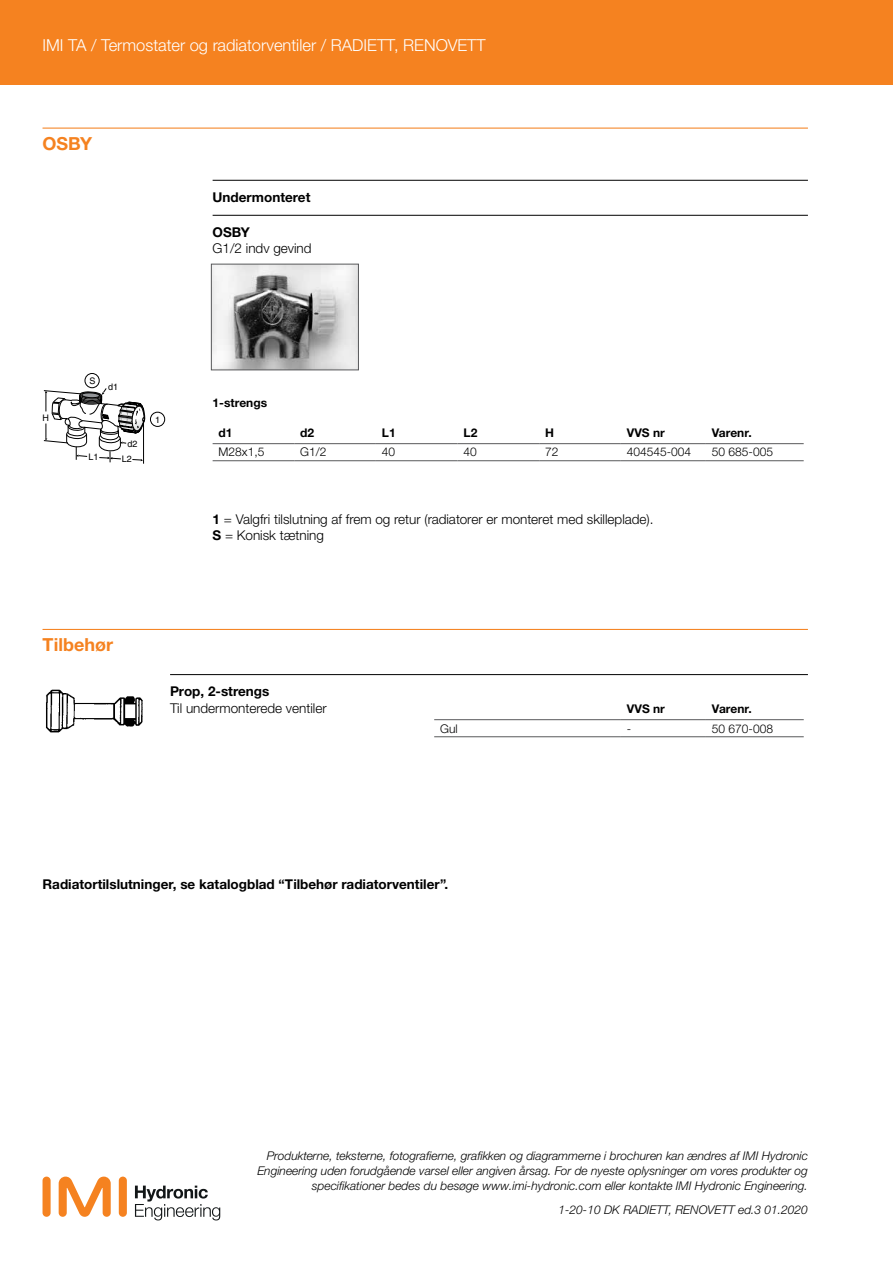
<style>
.page{position:relative;width:893px;height:1263px;background:#fff}
.page>*{position:absolute;margin:0;border:0;box-sizing:border-box;transform-origin:0 0}
.t1{font:700 18px "Helvetica Neue LTW1 G";color:#f58220}
.t2{font:300 16.5px "Helvetica Neue LTW1 G";color:#fff}
.t3{font:300 13.5px/16.5px "Helvetica Neue LTW1 G";color:#000}
.t4{font:700 13.5px "Helvetica Neue LTW1 G";color:#000}
.t5{font:italic 300 12px/15px "Helvetica Neue LTW1 G";color:#000;text-align:right}
.t6{font:300 12px "Helvetica Neue LTW1 G";color:#000}
.t7{font:700 12px "Helvetica Neue LTW1 G";color:#000}
.t8{font:9px "Helvetica";color:#000}
.s1{font-weight:700}
</style>
<div class="page">
<div style="left:119px;top:1176px;width:8px;height:41px;background:#f58220;border-radius:4px"></div>
<div style="left:43px;top:1176px;width:8px;height:41px;background:#f58220;border-radius:4px"></div>
<svg style="left:59px;top:1176px;width:52px;height:41px"></svg>
<svg style="left:135px;top:1185px;width:85px;height:35px"></svg>
<div style="left:0;top:0;width:893px;height:85px;background:#f58220"></div>
<hr style="left:43px;top:128px;width:765px;height:1px;background:#f58220">
<hr style="left:213px;top:180px;width:595px;height:1px;background:#000">
<hr style="left:213px;top:215px;width:595px;height:1px;background:#000">
<hr style="left:43px;top:629px;width:765px;height:1px;background:#f58220">
<hr style="left:213px;top:443px;width:81px;height:1px;background:#58595b">
<hr style="left:213px;top:460px;width:81px;height:1px;background:#58595b">
<hr style="left:294px;top:443px;width:82px;height:1px;background:#58595b">
<hr style="left:294px;top:460px;width:82px;height:1px;background:#58595b">
<hr style="left:376px;top:443px;width:82px;height:1px;background:#58595b">
<hr style="left:376px;top:460px;width:82px;height:1px;background:#58595b">
<hr style="left:458px;top:443px;width:81px;height:1px;background:#58595b">
<hr style="left:458px;top:460px;width:81px;height:1px;background:#58595b">
<hr style="left:539px;top:443px;width:82px;height:1px;background:#58595b">
<hr style="left:539px;top:460px;width:82px;height:1px;background:#58595b">
<hr style="left:621px;top:443px;width:85px;height:1px;background:#58595b">
<hr style="left:621px;top:460px;width:85px;height:1px;background:#58595b">
<hr style="left:706px;top:443px;width:98px;height:1px;background:#58595b">
<hr style="left:706px;top:460px;width:98px;height:1px;background:#58595b">
<hr style="left:170px;top:674px;width:638px;height:1px;background:#000">
<hr style="left:434px;top:719px;width:187px;height:1px;background:#58595b">
<hr style="left:434px;top:736px;width:187px;height:1px;background:#58595b">
<hr style="left:621px;top:719px;width:85px;height:1px;background:#58595b">
<hr style="left:621px;top:736px;width:85px;height:1px;background:#58595b">
<hr style="left:706px;top:719px;width:98px;height:1px;background:#58595b">
<hr style="left:706px;top:736px;width:98px;height:1px;background:#58595b">
<img style="left:213px;top:266px;width:144px;height:102px">
<div style="left:211px;top:264px;width:148px;height:106px;border:1px solid #58595b"></div>
<svg style="left:43px;top:388px;width:102px;height:74px"></svg>
<hr style="left:143px;top:420px;width:1px;height:44px;background:#000">
<div style="left:85px;top:373px;width:15px;height:15px;border:1px solid #000;border-radius:50%"></div>
<div style="left:150px;top:412px;width:15px;height:15px;border:1px solid #000;border-radius:50%"></div>
<img style="left:46px;top:689px;width:97px;height:44px">
<h2 class="t2" style="left:43px;top:35px;width:445px">IMI TA / Termostater og radiatorventiler / RADIETT, RENOVETT</h2>
<h1 class="t1" style="left:43px;top:132px;width:51px">OSBY</h1>
<p class="t4" style="left:213px;top:189px;width:99px">Undermonteret</p>
<p class="t4" style="left:213px;top:224px;width:39px">OSBY</p>
<p class="t3" style="left:213px;top:240px;width:101px">G1/2 indv gevind</p>
<p class="t8" style="left:43px;top:413px;width:8px">H</p>
<p class="t8" style="left:89px;top:375px;width:8px">S</p>
<p class="t8" style="left:108px;top:382px;width:12px">d1</p>
<p class="t8" style="left:127px;top:439px;width:12px">d2</p>
<p class="t8" style="left:89px;top:452px;width:12px">L1</p>
<p class="t8" style="left:122px;top:454px;width:12px">L2</p>
<p class="t8" style="left:155px;top:414px;width:7px">1</p>
<p class="t7" style="left:213px;top:396px;width:56px">1-strengs</p>
<p class="t7" style="left:219px;top:426px;width:16px">d1</p>
<p class="t7" style="left:300px;top:426px;width:16px">d2</p>
<p class="t7" style="left:382px;top:426px;width:15px">L1</p>
<p class="t7" style="left:464px;top:426px;width:15px">L2</p>
<p class="t7" style="left:545px;top:426px;width:10px">H</p>
<p class="t7" style="left:627px;top:426px;width:40px">VVS nr</p>
<p class="t7" style="left:712px;top:426px;width:41px">Varenr.</p>
<p class="t6" style="left:219px;top:445px;width:47px">M28x1,5</p>
<p class="t6" style="left:300px;top:445px;width:28px">G1/2</p>
<p class="t6" style="left:382px;top:445px;width:15px">40</p>
<p class="t6" style="left:464px;top:445px;width:15px">40</p>
<p class="t6" style="left:545px;top:445px;width:15px">72</p>
<p class="t6" style="left:627px;top:445px;width:66px">404545-004</p>
<p class="t6" style="left:712px;top:445px;width:63px">50 685-005</p>
<p class="t3" style="left:213px;top:511px;width:442px"><span class="s1">1</span> = Valgfri tilslutning af frem og retur (radiatorer er monteret med skilleplade).<br><span class="s1">S</span> = Konisk tætning</p>
<h1 class="t1" style="left:43px;top:634px;width:72px">Tilbehør</h1>
<p class="t4" style="left:170px;top:683px;width:101px">Prop, 2-strengs</p>
<p class="t3" style="left:170px;top:700px;width:158px">Til undermonterede ventiler</p>
<p class="t7" style="left:627px;top:702px;width:40px">VVS nr</p>
<p class="t7" style="left:712px;top:702px;width:41px">Varenr.</p>
<p class="t6" style="left:440px;top:721px;width:19px">Gul</p>
<p class="t6" style="left:627px;top:721px;width:6px">-</p>
<p class="t6" style="left:712px;top:721px;width:63px">50 670-008</p>
<p class="t4" style="left:43px;top:875px;width:407px">Radiatortilslutninger, se katalogblad “Tilbehør radiatorventiler”.</p>
<p class="t5" style="left:257px;top:1148px;width:552px">Produkterne, teksterne, fotografierne, grafikken og diagrammerne i brochuren kan ændres af IMI Hydronic<br>Engineering uden forudgående varsel eller angiven årsag. For de nyeste oplysninger om vores produkter og specifikationer bedes du besøge www.imi-hydronic.com eller kontakte IMI Hydronic Engineering.</p>
<p class="t5" style="left:558px;top:1202px;width:251px">1-20-10 DK RADIETT, RENOVETT ed.3 01.2020</p>
</div>
